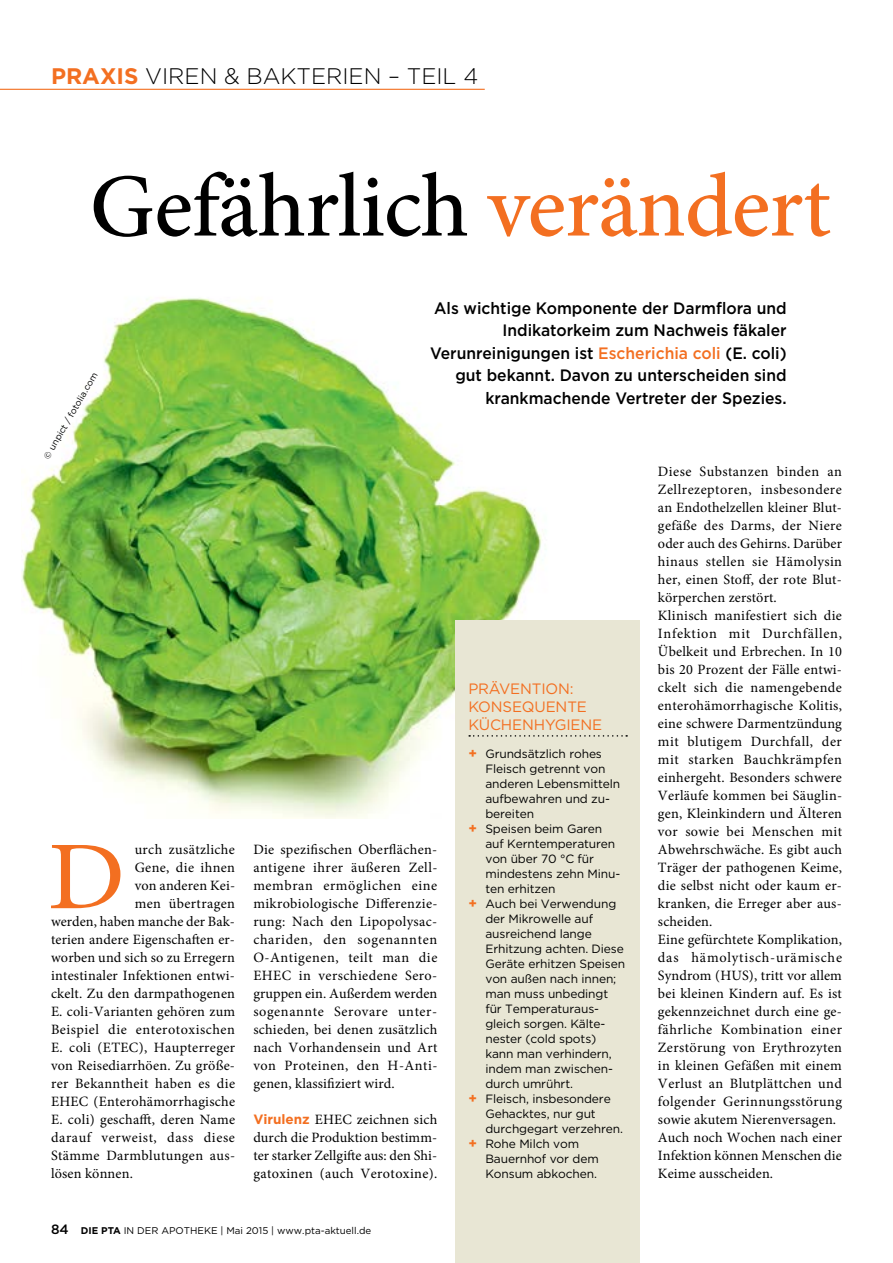
<style>
.page{position:relative;width:893px;height:1263px;background:#fff}
.page>*{position:absolute;margin:0;border:0;box-sizing:border-box;transform-origin:0 0}
.t1{font:97.2px "Minion Pro";color:#f36f21;scale:1.09 1}
.t2{font:500 90px "Minion Pro";letter-spacing:-.01em;color:#000}
.t3{font:300 22.5px "Gotham";color:#000}
.t4{font:500 16.5px/22.5px "Gotham";color:#000;text-align:right;scale:.95 1}
.t5{font:15px/18px "Gotham";letter-spacing:-.01em;color:#f36f21}
.t6{font:14.25px/18px "Minion Pro";letter-spacing:.015em;color:#000;text-align:justify}
.t7{font:14.25px "Minion Pro";letter-spacing:.035em;color:#000}
.t8{font:14.25px "Minion Pro";letter-spacing:.045em;color:#000}
.t9{font:12px "Gotham";letter-spacing:-.01em;color:#000}
.t10{font:9.75px "Gotham";color:#000}
.t11{font:9px "Gotham";color:#000}
.s1{font-weight:700;color:#f36f21}
.s2{color:#f36f21}
.s3{font-family:"Gotham";font-weight:700;font-size:13.5px;color:#f36f21}
.s4{font-weight:700;font-size:13.5px;color:#f36f21}
.s5{font-weight:500;font-size:13.5px}
.s6{font-weight:700}
</style>
<div class="page">
<img style="left:21px;top:297px;width:525px;height:521px">
<hr style="left:0;top:89px;width:485px;height:1px;background:#f36f21">
<div style="left:456px;top:620px;width:184px;height:643px;background:#e8e6d4"></div>
<svg style="left:469px;top:735px;width:158px;height:2px"></svg>
<h3 class="t3" style="left:51px;top:62px;width:429px"><span class="s1">PRAXIS</span> VIREN &amp; BAKTERIEN – TEIL 4</h3>
<h2 class="t2" style="left:90px;top:146px;width:743px">Gefährlich <span class="s2">verändert</span></h2>
<p class="t11" style="left:41px;top:455px;width:100px;rotate:-60deg">© unpict / fotolia.com</p>
<h1 class="t1" style="left:48px;top:812px;width:73px">D</h1>
<p class="t6" style="left:135px;top:841px;width:102px">urch zusätzliche</p>
<p class="t6" style="left:135px;top:859px;width:102px">Gene, die ihnen</p>
<p class="t6" style="left:135px;top:877px;width:102px">von anderen Kei-</p>
<p class="t6" style="left:135px;top:895px;width:102px">men übertragen</p>
<p class="t6" style="left:51px;top:913px;width:185px">werden, haben manche der Bak-</p>
<p class="t6" style="left:51px;top:931px;width:185px">terien andere Eigenschaften er-</p>
<p class="t6" style="left:51px;top:949px;width:186px">worben und sich so zu Erregern</p>
<p class="t6" style="left:51px;top:967px;width:185px">intestinaler Infektionen entwi-</p>
<p class="t6" style="left:51px;top:985px;width:186px">ckelt. Zu den darmpathogenen</p>
<p class="t6" style="left:51px;top:1003px;width:186px">E. coli-Varianten gehören zum</p>
<p class="t7" style="left:51px;top:1020px;width:185px">Beispiel die enterotoxischen</p>
<p class="t6" style="left:51px;top:1039px;width:186px">E. coli (ETEC), Haupterreger</p>
<p class="t6" style="left:51px;top:1057px;width:186px">von Reisediarrhöen. Zu größe-</p>
<p class="t6" style="left:51px;top:1075px;width:186px">rer Bekanntheit haben es die</p>
<p class="t6" style="left:51px;top:1093px;width:186px">EHEC (Enterohämorrhagische</p>
<p class="t6" style="left:51px;top:1111px;width:186px">E. coli) geschafft, deren Name</p>
<p class="t8" style="left:51px;top:1128px;width:185px">darauf verweist, dass diese</p>
<p class="t6" style="left:51px;top:1147px;width:186px">Stämme Darmblutungen aus-</p>
<p class="t6" style="left:51px;top:1165px;width:83px">lösen können.</p>
<p class="t4" style="left:430px;top:296px;width:377px">Als wichtige Komponente der Darmflora und Indikatorkeim zum Nachweis fäkaler Verunreinigungen ist <span class="s2">Escherichia coli</span> (E. coli) gut bekannt. Davon zu unterscheiden sind krankmachende Vertreter der Spezies.</p>
<p class="t6" style="left:253px;top:841px;width:186px">Die spezifischen Oberflächen&shy;antigene ihrer äußeren Zell&shy;membran ermöglichen eine mikrobiologische Differenzie&shy;rung: Nach den Lipopolysac&shy;chariden, den sogenannten O-Antigenen, teilt man die EHEC in verschiedene Sero&shy;gruppen ein. Außerdem werden sogenannte Serovare unter&shy;schieden, bei denen zusätzlich nach Vorhandensein und Art von Proteinen, den H-Anti&shy;genen, klassifiziert wird.</p>
<p class="t6" style="left:253px;top:1111px;width:186px"><span class="s3">Virulenz</span> EHEC zeichnen sich durch die Produktion bestimm&shy;ter starker Zellgifte aus: den Shi&shy;gatoxinen (auch Verotoxine).</p>
<p class="t5" style="left:468px;top:679px;width:135px">PRÄVENTION:<br>KONSEQUENTE<br>KÜCHENHYGIENE</p>
<p class="t9" style="left:468px;top:746px;width:135px"><span class="s4">+</span> Grundsätzlich rohes</p>
<p class="t9" style="left:485px;top:761px;width:122px">Fleisch getrennt von</p>
<p class="t9" style="left:485px;top:776px;width:136px">anderen Lebensmitteln</p>
<p class="t9" style="left:485px;top:791px;width:126px">aufbewahren und zu-</p>
<p class="t9" style="left:485px;top:806px;width:50px">bereiten</p>
<p class="t9" style="left:468px;top:821px;width:135px"><span class="s4">+</span> Speisen beim Garen</p>
<p class="t9" style="left:485px;top:836px;width:131px">auf Kerntemperaturen</p>
<p class="t9" style="left:485px;top:851px;width:110px">von über 70 °C für</p>
<p class="t9" style="left:485px;top:866px;width:136px">mindestens zehn Minu-</p>
<p class="t9" style="left:485px;top:881px;width:72px">ten erhitzen</p>
<p class="t9" style="left:468px;top:896px;width:149px"><span class="s4">+</span> Auch bei Verwendung</p>
<p class="t9" style="left:485px;top:911px;width:109px">der Mikrowelle auf</p>
<p class="t9" style="left:485px;top:926px;width:108px">ausreichend lange</p>
<p class="t9" style="left:485px;top:941px;width:140px">Erhitzung achten. Diese</p>
<p class="t9" style="left:485px;top:956px;width:141px">Geräte erhitzen Speisen</p>
<p class="t9" style="left:485px;top:971px;width:132px">von außen nach innen;</p>
<p class="t9" style="left:485px;top:986px;width:124px">man muss unbedingt</p>
<p class="t9" style="left:485px;top:1001px;width:115px">für Temperaturaus-</p>
<p class="t9" style="left:485px;top:1016px;width:121px">gleich sorgen. Kälte-</p>
<p class="t9" style="left:485px;top:1031px;width:112px">nester (cold spots)</p>
<p class="t9" style="left:485px;top:1046px;width:128px">kann man verhindern,</p>
<p class="t9" style="left:485px;top:1061px;width:129px">indem man zwischen-</p>
<p class="t9" style="left:485px;top:1076px;width:89px">durch umrührt.</p>
<p class="t9" style="left:468px;top:1091px;width:144px"><span class="s4">+</span> Fleisch, insbesondere</p>
<p class="t9" style="left:485px;top:1106px;width:112px">Gehacktes, nur gut</p>
<p class="t9" style="left:485px;top:1121px;width:139px">durchgegart verzehren.</p>
<p class="t9" style="left:468px;top:1136px;width:112px"><span class="s4">+</span> Rohe Milch vom</p>
<p class="t9" style="left:485px;top:1151px;width:115px">Bauernhof vor dem</p>
<p class="t9" style="left:485px;top:1166px;width:113px">Konsum abkochen.</p>
<p class="t6" style="left:658px;top:463px;width:186px;text-align:left">Diese Substanzen binden an<br>Zellrezeptoren, insbesondere an Endothelzellen kleiner Blut&shy;gefäße des Darms, der Niere oder auch des Gehirns. Darüber hinaus stellen sie Hämolysin her, einen Stoff, der rote Blut&shy;körperchen zerstört.<br>Klinisch manifestiert sich die<br>Infektion mit Durchfällen,<br>Übelkeit und Erbrechen. In 10 bis 20 Prozent der Fälle entwi&shy;ckelt sich die namengebende enterohämorrhagische Kolitis, eine schwere Darmentzündung mit blutigem Durchfall, der mit starken Bauchkrämpfen einhergeht. Besonders schwere<br>Verläufe kommen bei Säuglin&shy;gen, Kleinkindern und Älteren vor sowie bei Menschen mit<br>Abwehrschwäche. Es gibt auch<br>Träger der pathogenen Keime, die selbst nicht oder kaum er&shy;kranken, die Erreger aber aus&shy;scheiden.<br>Eine gefürchtete Komplikation, das hämolytisch-urämische<br>Syndrom (HUS), tritt vor allem bei kleinen Kindern auf. Es ist gekennzeichnet durch eine ge&shy;fährliche Kombination einer<br>Zerstörung von Erythrozyten in kleinen Gefäßen mit einem<br>Verlust an Blutplättchen und folgender Gerinnungsstörung sowie akutem Nierenversagen.<br>Auch noch Wochen nach einer<br>Infektion können Menschen die<br>Keime ausscheiden.</p>
<p class="t10" style="left:51px;top:1224px;width:322px"><span class="s5">84</span> <span class="s6">DIE PTA</span> IN DER APOTHEKE | Mai 2015 | www.pta-aktuell.de</p>
</div>
